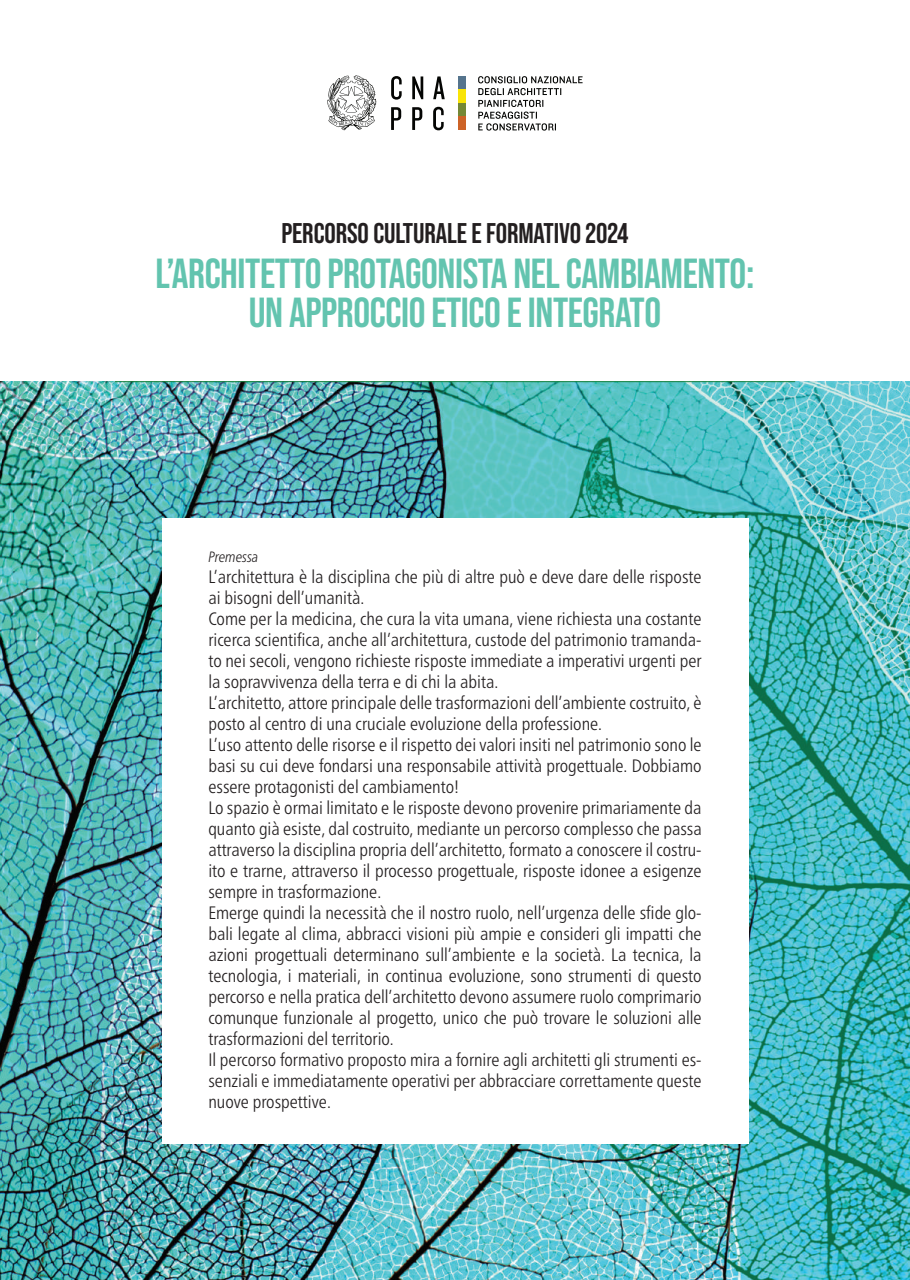
<style>
.page{position:relative;width:910px;height:1280px;background:#fff}
.page>*{position:absolute;margin:0;border:0;box-sizing:border-box;transform-origin:0 0}
.t1{font:700 42px/39px "Bebas Neue Pro";letter-spacing:-.01em;color:#63c4af;text-align:center}
.t2{font:700 28.5px "Bebas Neue Pro";letter-spacing:-.005em;color:#231f20}
.t3{font:300 condensed 18px/21px "Frutiger Neue LT Pro";color:#231f20}
.t4{font:italic 300 condensed 15px "Frutiger Neue LT Pro";color:#231f20}
</style>
<div class="page">
<img style="left:0;top:381px;width:910px;height:899px">
<div style="left:162px;top:519px;width:586px;height:625px;background:#fff"></div>
<hr style="left:115px;top:381px;width:680px;height:1px;background:#1d8440">
<svg style="left:478px;top:76px;width:105px;height:55px"></svg>
<svg style="left:391px;top:107px;width:53px;height:23px"></svg>
<svg style="left:391px;top:76px;width:54px;height:24px"></svg>
<div style="left:458px;top:76px;width:8px;height:13px;background:#55748d"></div>
<div style="left:458px;top:89px;width:8px;height:14px;background:#f9e407"></div>
<div style="left:458px;top:103px;width:8px;height:14px;background:#758836"></div>
<div style="left:458px;top:117px;width:8px;height:13px;background:#cd6327"></div>
<svg style="left:327px;top:75px;width:49px;height:55px"></svg>
<h2 class="t2" style="left:281px;top:217px;width:349px">PERCORSO CULTURALE E FORMATIVO 2024</h2>
<h1 class="t1" style="left:156px;top:254px;width:600px">L’ARCHITETTO PROTAGONISTA NEL CAMBIAMENTO:<br>UN APPROCCIO ETICO E INTEGRATO</h1>
<p class="t4" style="left:208px;top:548px;width:51px">Premessa</p>
<p class="t3" style="left:208px;top:566px;width:495px">L’architettura è la disciplina che più di altre può e deve dare delle risposte ai bisogni dell’umanità.<br>Come per la medicina, che cura la vita umana, viene richiesta una costante ricerca scientifica, anche all’architettura, custode del patrimonio tramanda&shy;to nei secoli, vengono richieste risposte immediate a imperativi urgenti per la sopravvivenza della terra e di chi la abita.<br>L’architetto, attore principale delle trasformazioni dell’ambiente costruito, è posto al centro di una cruciale evoluzione della professione.<br>L’uso attento delle risorse e il rispetto dei valori insiti nel patrimonio sono le basi su cui deve fondarsi una responsabile attività progettuale. Dobbiamo essere protagonisti del cambiamento!<br>Lo spazio è ormai limitato e le risposte devono provenire primariamente da quanto già esiste, dal costruito, mediante un percorso complesso che passa attraverso la disciplina propria dell’architetto, formato a conoscere il costru&shy;ito e trarne, attraverso il processo progettuale, risposte idonee a esigenze sempre in trasformazione.<br>Emerge quindi la necessità che il nostro ruolo, nell’urgenza delle sfide glo&shy;bali legate al clima, abbracci visioni più ampie e consideri gli impatti che azioni progettuali determinano sull’ambiente e la società. La tecnica, la tecnologia, i materiali, in continua evoluzione, sono strumenti di questo percorso e nella pratica dell’architetto devono assumere ruolo comprimario comunque funzionale al progetto, unico che può trovare le soluzioni alle trasformazioni del territorio.<br>Il percorso formativo proposto mira a fornire agli architetti gli strumenti es&shy;senziali e immediatamente operativi per abbracciare correttamente queste nuove prospettive.</p>
</div>
